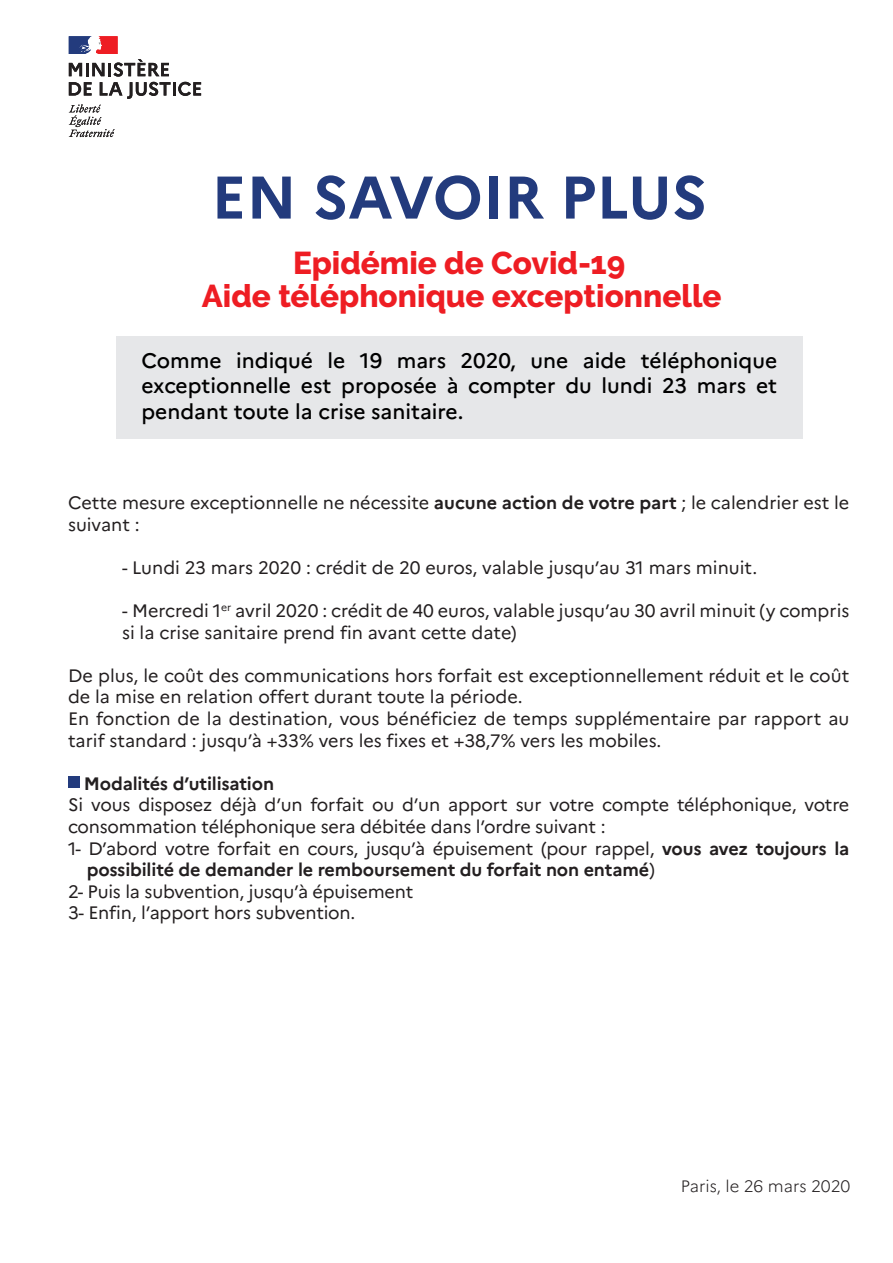
<style>
.page{position:relative;width:893px;height:1263px;background:#fff}
.page>*{position:absolute;margin:0;border:0;box-sizing:border-box;transform-origin:0 0}
.t1{font:700 60px "Marianne";color:#233b7d}
.t2{font:800 31.5px "Raleway";color:#ee1d23}
.t3{font:500 21px/25.2px "Marianne";color:#000;text-align:justify}
.t4{font:18px/21.6px "Marianne";color:#231f20}
.t5{font:700 18px/21.6px "Marianne";letter-spacing:-.01em;color:#231f20}
.t6{font:300 16.5px "Marianne";color:#231f20}
.s1{font-weight:700}
.s2{font-weight:400}
</style>
<div class="page">
<div style="left:116px;top:336px;width:686px;height:103px;background:#e6e7e9"></div>
<div style="left:68px;top:777px;width:11px;height:11px;background:#233b7d"></div>
<hr style="left:173px;top:82px;width:3px;height:14px;background:#231f20">
<svg style="left:178px;top:82px;width:23px;height:14px"></svg>
<svg style="left:69px;top:36px;width:102px;height:101px"></svg>
<p class="t1" style="left:211px;top:161px;width:497px">EN SAVOIR PLUS</p>
<p class="t2" style="left:293px;top:245px;width:334px">Epidémie de Covid-19</p>
<p class="t2" style="left:202px;top:278px;width:521px">Aide téléphonique exceptionnelle</p>
<p class="t3" style="left:141px;top:348px;width:637px">Comme indiqué le 19 mars 2020, une aide téléphonique exceptionnelle est proposée à compter du lundi 23 mars et pendant toute la crise sanitaire.</p>
<p class="t4" style="left:68px;top:492px;width:783px">Cette mesure exceptionnelle ne nécessite <span class="s1">aucune action de votre part</span> ; le calendrier est le suivant :</p>
<p class="t4" style="left:122px;top:556px;width:637px">- Lundi 23 mars 2020 : crédit de 20 euros, valable jusqu’au 31 mars minuit.</p>
<p class="t4" style="left:122px;top:600px;width:729px">- Mercredi 1<sup>er</sup> avril 2020 : crédit de 40 euros, valable jusqu’au 30 avril minuit (y compris si la crise sanitaire prend fin avant cette date)</p>
<p class="t4" style="left:68px;top:664px;width:783px">De plus, le coût des communications hors forfait est exceptionnellement réduit et le coût de la mise en relation offert durant toute la période.</p>
<p class="t4" style="left:68px;top:708px;width:783px">En fonction de la destination, vous bénéficiez de temps supplémentaire par rapport au tarif standard : jusqu’à +33% vers les fixes et +38,7% vers les mobiles.</p>
<p class="t5" style="left:84px;top:772px;width:192px">Modalités d’utilisation</p>
<p class="t4" style="left:68px;top:794px;width:783px">Si vous disposez déjà d’un forfait ou d’un apport sur votre compte téléphonique, votre consommation téléphonique sera débitée dans l’ordre suivant :</p>
<p class="t5" style="left:87px;top:837px;width:764px;text-indent:-19px"><span class="s2">1- D’abord votre forfait en cours, jusqu’à épuisement (pour rappel,</span> vous avez toujours la possibilité de demander le remboursement du forfait non entamé<span class="s2">)</span></p>
<p class="t4" style="left:68px;top:880px;width:347px">2- Puis la subvention, jusqu’à épuisement</p>
<p class="t4" style="left:68px;top:902px;width:289px">3- Enfin, l’apport hors subvention.</p>
<p class="t6" style="left:681px;top:1176px;width:171px">Paris, le 26 mars 2020</p>
</div>
